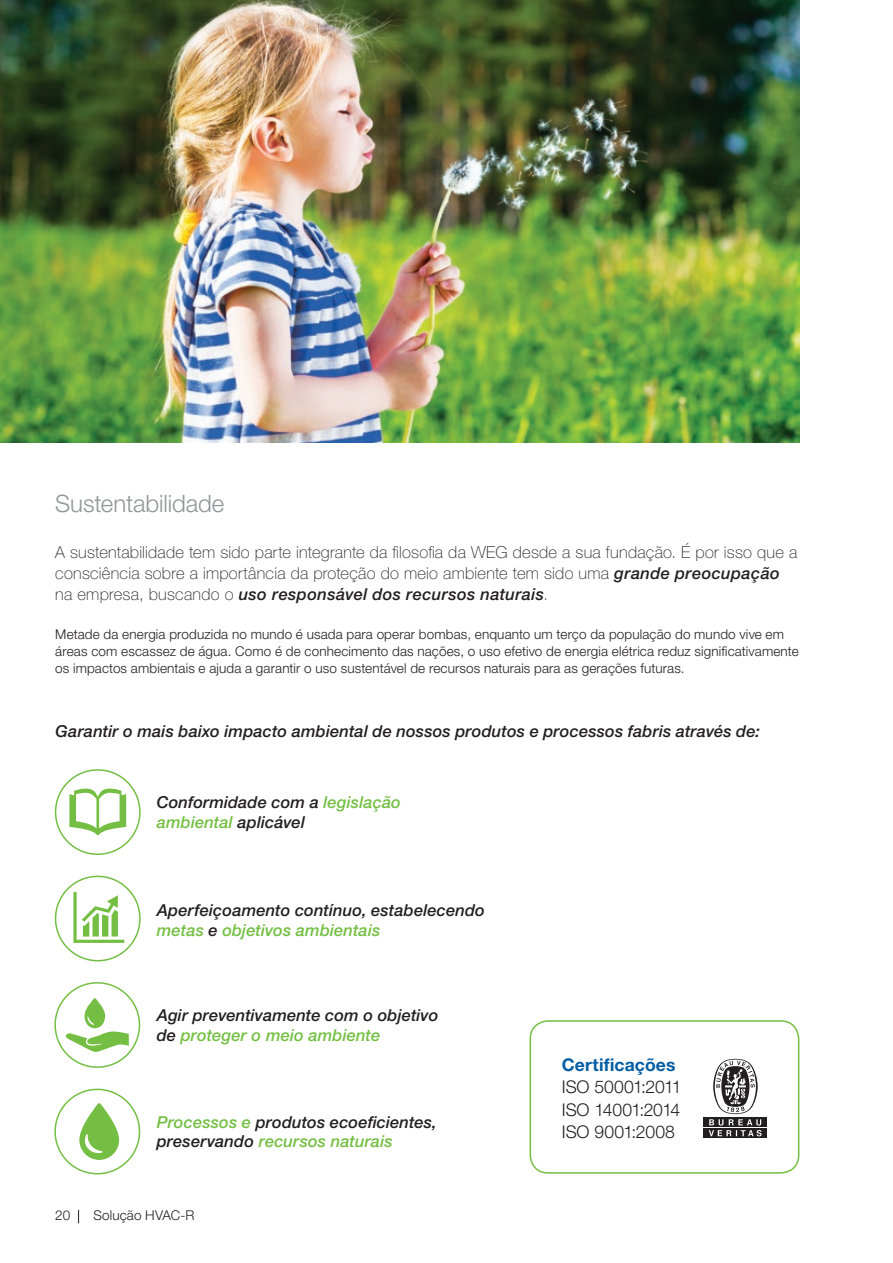
<style>
.page{position:relative;width:893px;height:1263px;background:#fff}
.page>*{position:absolute;margin:0;border:0;box-sizing:border-box;transform-origin:0 0}
.t1{font:300 24px "Helvetica Neue LT Pro";letter-spacing:-.005em;color:#939598}
.t2{font:300 17.55px/22px "Helvetica Neue LT Pro";letter-spacing:-.005em;color:#231f20;text-align:justify}
.t3{font:700 17.55px "Helvetica Neue LT Pro";letter-spacing:.01em;color:#015ca3}
.t4{font:italic 500 16.5px/19.8px "Helvetica Neue LT Pro";letter-spacing:.005em;color:#231f20}
.t5{font:100 16.5px/21.3px "Helvetica Neue LT Pro";letter-spacing:.015em;color:#231f20}
.t6{font:300 13.5px/17px "Helvetica Neue LT Pro";letter-spacing:.01em;color:#231f20}
.s1{font-weight:500;font-style:italic}
.s2{color:#74bf43}
</style>
<div class="page">
<svg style="left:78px;top:1210px;width:1px;height:13px"></svg>
<img style="left:0;top:0;width:799px;height:442px">
<div style="left:703px;top:1118px;width:64px;height:9px;background:#231f20"></div>
<svg style="left:703px;top:1128px;width:64px;height:10px"></svg>
<svg style="left:709px;top:1059px;width:53px;height:77px"></svg>
<div style="left:55px;top:769px;width:86px;height:86px;border:2px solid #74bf43;border-radius:50%"></div>
<div style="left:55px;top:876px;width:86px;height:85px;border:2px solid #74bf43;border-radius:50%"></div>
<div style="left:54px;top:982px;width:86px;height:86px;border:2px solid #74bf43;border-radius:50%"></div>
<div style="left:54px;top:1089px;width:86px;height:85px;border:2px solid #74bf43;border-radius:50%"></div>
<div style="left:530px;top:1020px;width:269px;height:154px;border:2px solid #74bf43;border-radius:18px"></div>
<svg style="left:73px;top:892px;width:51px;height:51px"></svg>
<svg style="left:69px;top:788px;width:57px;height:47px"></svg>
<svg style="left:66px;top:998px;width:63px;height:54px"></svg>
<svg style="left:79px;top:1103px;width:40px;height:57px"></svg>
<h1 class="t1" style="left:55px;top:489px;width:171px">Sustentabilidade</h1>
<p class="t5" style="left:55px;top:541px;width:744px">A sustentabilidade tem sido parte integrante da filosofia da WEG desde a sua fundação. É por isso que a consciência sobre a importância da proteção do meio ambiente tem sido uma <span class="s1">grande preocupação </span>na empresa, buscando o <span class="s1">uso responsável dos recursos naturais</span>.</p>
<p class="t6" style="left:55px;top:625px;width:745px">Metade da energia produzida no mundo é usada para operar bombas, enquanto um terço da população do mundo vive em áreas com escassez de água. Como é de conhecimento das nações, o uso efetivo de energia elétrica reduz significativamente os impactos ambientais e ajuda a garantir o uso sustentável de recursos naturais para as gerações futuras.</p>
<p class="t4" style="left:56px;top:721px;width:706px">Garantir o mais baixo impacto ambiental de nossos produtos e processos fabris através de:</p>
<p class="t4" style="left:157px;top:792px;width:246px">Conformidade com a <span class="s2">legislação ambiental</span> aplicável</p>
<p class="t4" style="left:157px;top:900px;width:330px">Aperfeiçoamento contínuo, estabelecendo <span class="s2">metas</span> e <span class="s2">objetivos ambientais</span></p>
<p class="t4" style="left:157px;top:1005px;width:283px">Agir preventivamente com o objetivo de <span class="s2">proteger o meio ambiente</span></p>
<p class="t4" style="left:157px;top:1111px;width:282px"><span class="s2">Processos e</span> produtos ecoeficientes, preservando <span class="s2">recursos naturais</span></p>
<p class="t6" style="left:55px;top:1207px;width:16px">20</p>
<p class="t6" style="left:93px;top:1207px;width:103px">Solução HVAC-R</p>
<p class="t3" style="left:562px;top:1054px;width:115px">Certificações</p>
<p class="t2" style="left:562px;top:1076px;width:121px">ISO 50001:2011<br>ISO 14001:2014<br>ISO 9001:2008</p>
</div>
